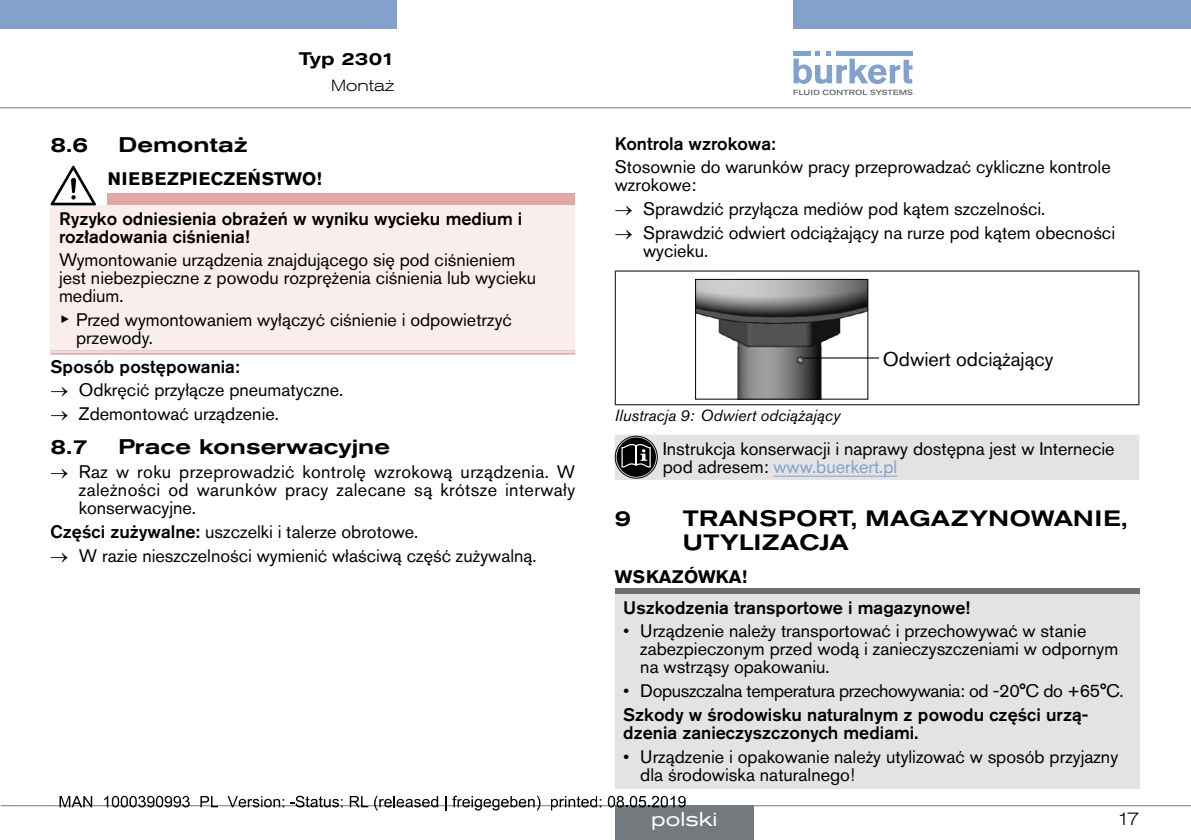
<style>
.page{position:relative;width:1191px;height:840px;background:#fff}
.page>*{position:absolute;margin:0;border:0;box-sizing:border-box;transform-origin:0 0}
.t1{font:500 expanded 22px/23.6px "Akzidenz Grotesk Pro";letter-spacing:.01em;color:#000}
.t2{font:500 expanded 21px "Akzidenz Grotesk Pro";color:#000}
.t3{font:expanded 20px "Akzidenz Grotesk Pro";color:#fff}
.t4{font:19.8px "Akzidenz Grotesk Pro";color:#000}
.t5{font:18px/18px "Akzidenz Grotesk Pro";color:#000}
.t6{font:500 18px/18px "Akzidenz Grotesk Pro";color:#000}
.t7{font:18px/23.6px "Akzidenz Grotesk Pro";letter-spacing:-.02em;color:#000}
.t8{font:700 18px "Akzidenz Grotesk Pro";letter-spacing:.02em;color:#000}
.t9{font:500 expanded 18px "Akzidenz Grotesk Pro";letter-spacing:-.015em;color:#000}
.t10{font:300 expanded 18px "Akzidenz Grotesk Pro";color:#000}
.t11{font:italic 16px "Akzidenz Grotesk Pro";color:#000}
.t12{font:300 expanded 16px "Akzidenz Grotesk Pro";color:#000}
.s1{font-family:"Arial Unicode MS"}
.s2{font-weight:500}
.s3{color:#82a1cc}
</style>
<div class="page">
<div style="left:0;top:0;width:396px;height:28px;background:#82a1cc"></div>
<div style="left:793px;top:0;width:398px;height:28px;background:#82a1cc"></div>
<svg style="left:793px;top:51px;width:119px;height:44px"></svg>
<hr style="left:0;top:107px;width:1191px;height:1px;background:#73797c">
<div style="left:108px;top:193px;width:467px;height:12px;background:#e2a8a8"></div>
<div style="left:51px;top:205px;width:524px;height:147px;background:#faeeed"></div>
<hr style="left:51px;top:350px;width:57px;height:4px;background:#f2d8d8">
<hr style="left:108px;top:350px;width:467px;height:4px;background:#f2d8d8">
<hr style="left:51px;top:350px;width:57px;height:1px;background:#e2a8a8">
<hr style="left:51px;top:352px;width:57px;height:2px;background:#e2a8a8">
<hr style="left:108px;top:350px;width:467px;height:1px;background:#e2a8a8">
<hr style="left:108px;top:352px;width:467px;height:2px;background:#e2a8a8">
<svg style="left:51px;top:165px;width:45px;height:40px"></svg>
<hr style="left:615px;top:270px;width:524px;height:1px;background:#000">
<hr style="left:615px;top:271px;width:1px;height:133px;background:#000">
<hr style="left:1138px;top:271px;width:1px;height:133px;background:#000">
<hr style="left:615px;top:404px;width:524px;height:1px;background:#000">
<img style="left:697px;top:281px;width:169px;height:116px">
<div style="left:695px;top:279px;width:173px;height:120px;border:1px solid #000"></div>
<hr style="left:804px;top:357px;width:75px;height:1px;background:#000">
<svg style="left:615px;top:434px;width:524px;height:45px;background:#d8d8d8"></svg>
<hr style="left:773px;top:475px;width:124px;height:1px;background:#82a1cc">
<div style="left:615px;top:588px;width:524px;height:6px;background:#706f6f"></div>
<div style="left:615px;top:594px;width:524px;height:194px;background:#e3e3e3"></div>
<hr style="left:1px;top:804px;width:1190px;height:1px;background:#73797c">
<div style="left:615px;top:805px;width:139px;height:34px;background:#73797c"></div>
<svg style="left:60px;top:796px;width:32px;height:10px"></svg>
<svg style="left:104px;top:795px;width:86px;height:12px"></svg>
<svg style="left:200px;top:796px;width:18px;height:10px"></svg>
<svg style="left:228px;top:796px;width:56px;height:11px"></svg>
<svg style="left:290px;top:795px;width:52px;height:12px"></svg>
<svg style="left:350px;top:796px;width:18px;height:10px"></svg>
<svg style="left:374px;top:795px;width:64px;height:15px"></svg>
<svg style="left:445px;top:796px;width:1px;height:14px"></svg>
<svg style="left:452px;top:795px;width:88px;height:15px"></svg>
<svg style="left:551px;top:796px;width:50px;height:14px"></svg>
<svg style="left:607px;top:795px;width:78px;height:12px"></svg>
<p class="t9" style="left:299px;top:47px;width:98px">TYP 2301</p>
<p class="t12" style="left:331px;top:74px;width:65px">Montaż</p>
<p class="t2" style="left:51px;top:131px;width:39px">8.6</p>
<p class="t2" style="left:119px;top:131px;width:131px">DEMONTAŻ</p>
<p class="t8" style="left:108px;top:167px;width:28px">NIEBEZPIECZEŃSTWO</p>
<p class="t8" style="left:316px;top:167px;width:7px">!</p>
<p class="t6" style="left:59px;top:209px;width:465px">Ryzyko odniesienia obrażeń w wyniku wycieku medium i rozładowania ciśnienia!</p>
<p class="t5" style="left:59px;top:251px;width:479px">Wymontowanie urządzenia znajdującego się pod ciśnieniem jest niebezpieczne z powodu rozprężenia ciśnienia lub wycieku medium.</p>
<p class="t5" style="left:76px;top:310px;width:437px;text-indent:-17px"><span class="s1">▶</span> Przed wymontowaniem wyłączyć ciśnienie i odpowietrzyć przewody.</p>
<p class="t6" style="left:51px;top:357px;width:190px">Sposób postępowania:</p>
<p class="t5" style="left:51px;top:381px;width:294px">→ Odkręcić przyłącze pneumatyczne.</p>
<p class="t5" style="left:51px;top:404px;width:230px">→ Zdemontować urządzenie.</p>
<p class="t2" style="left:51px;top:433px;width:39px">8.7</p>
<p class="t2" style="left:119px;top:433px;width:273px">PRACE KONSERWACYJNE</p>
<p class="t5" style="left:79px;top:462px;width:498px;text-align:justify;text-indent:-28px">→ Raz w roku przeprowadzić kontrolę wzrokową urządzenia. W zależności od warunków pracy zalecane są krótsze interwały konserwacyjne.</p>
<p class="t5" style="left:51px;top:522px;width:369px"><span class="s2">Części zużywalne:</span> uszczelki i talerze obrotowe.</p>
<p class="t5" style="left:51px;top:546px;width:487px">→ W razie nieszczelności wymienić właściwą część zużywalną.</p>
<p class="t6" style="left:615px;top:134px;width:162px">Kontrola wzrokowa:</p>
<p class="t5" style="left:615px;top:158px;width:497px">Stosownie do warunków pracy przeprowadzać cykliczne kontrole wzrokowe:</p>
<p class="t5" style="left:615px;top:200px;width:432px">→ Sprawdzić przyłącza mediów pod kątem szczelności.</p>
<p class="t5" style="left:643px;top:223px;width:473px;text-indent:-28px">→ Sprawdzić odwiert odciążający na rurze pod kątem obecności wycieku.</p>
<p class="t4" style="left:882px;top:346px;width:172px">Odwiert odciążający</p>
<p class="t11" style="left:615px;top:405px;width:227px">Ilustracja 9: Odwiert odciążający</p>
<p class="t5" style="left:663px;top:439px;width:453px">Instrukcja konserwacji i naprawy dostępna jest w Internecie pod adresem: <span class="s3">www.buerkert.pl</span></p>
<p class="t1" style="left:615px;top:506px;width:18px">9</p>
<p class="t1" style="left:683px;top:506px;width:446px">TRANSPORT, MAGAZYNOWANIE,<br>U TYLIZACJA</p>
<p class="t8" style="left:615px;top:564px;width:134px">Wskazówka!</p>
<p class="t6" style="left:623px;top:597px;width:348px">Uszkodzenia transportowe i magazynowe!</p>
<p class="t5" style="left:640px;top:621px;width:479px;text-indent:-17px"><span class="s1">•</span> Urządzenie należy transportować i przechowywać w stanie zabezpieczonym przed wodą i zanieczyszczeniami w odpornym na wstrząsy opakowaniu.</p>
<p class="t7" style="left:623px;top:678px;width:502px"><span class="s1">•</span> Dopuszczalna temperatura przechowywania: od -20°C do +65°C.<br><span class="s2">Szkody w środowisku naturalnym z powodu części urzą-</span></p>
<p class="t6" style="left:623px;top:722px;width:296px">dzenia zanieczyszczonych mediami.</p>
<p class="t5" style="left:640px;top:746px;width:479px;text-indent:-17px"><span class="s1">•</span> Urządzenie i opakowanie należy utylizować w sposób przyjazny dla środowiska naturalnego!</p>
<p class="t3" style="left:651px;top:805px;width:68px">polski</p>
<p class="t10" style="left:1117px;top:806px;width:24px">17</p>
</div>
